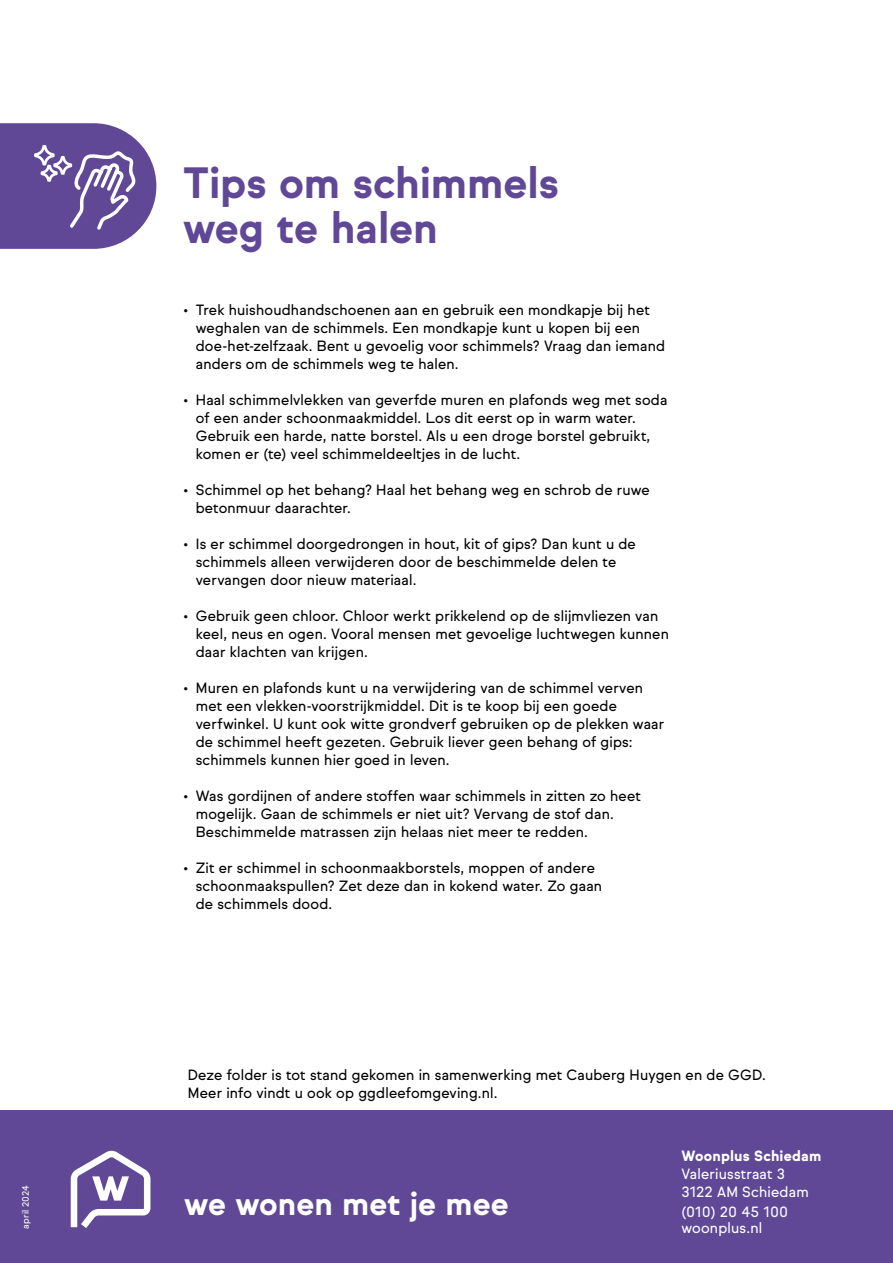
<style>
.page{position:relative;width:893px;height:1263px;background:#fff}
.page>*{position:absolute;margin:0;border:0;box-sizing:border-box;transform-origin:0 0}
.Kop{font:700 42px/45px "Sul Sans";color:#604897}
.Kop-2{font:700 31.35px "Sul Sans";color:#fff}
.Plat{font:14.25px/18px "Sul Sans";letter-spacing:.015em;color:#000}
.Plat-2{font:14.25px "Sul Sans";letter-spacing:.01em;color:#fff}
.Plat-3{font:900 14.25px "Sul Sans";letter-spacing:.01em;color:#fff}
.Plat-4{font:9px "Sul Sans";letter-spacing:.025em;color:#fff}
</style>
<div class="page">
<svg style="left:0;top:123px;width:156px;height:126px;background:#7965a7"></svg>
<div style="left:0;top:1111px;width:893px;height:152px;background:#604897"></div>
<svg style="left:71px;top:1151px;width:79px;height:77px"></svg>
<p class="Kop" style="left:183px;top:161px;width:378px">Tips om schimmels weg te halen</p>
<p class="Plat" style="left:196px;top:301px;width:471px;text-indent:-13px">• Trek huishoudhandschoenen aan en gebruik een mondkapje bij het weghalen van de schimmels. Een mondkapje kunt u kopen bij een doe-het-zelfzaak. Bent u gevoelig voor schimmels? Vraag dan iemand anders om de schimmels weg te halen.</p>
<p class="Plat" style="left:196px;top:391px;width:473px;text-indent:-13px">• Haal schimmelvlekken van geverfde muren en plafonds weg met soda of een ander schoonmaakmiddel. Los dit eerst op in warm water.<br>Gebruik een harde, natte borstel. Als u een droge borstel gebruikt, komen er (te) veel schimmeldeeltjes in de lucht.</p>
<p class="Plat" style="left:196px;top:481px;width:456px;text-indent:-13px">• Schimmel op het behang? Haal het behang weg en schrob de ruwe betonmuur daarachter.</p>
<p class="Plat" style="left:196px;top:535px;width:442px;text-indent:-13px">• Is er schimmel doorgedrongen in hout, kit of gips? Dan kunt u de schimmels alleen verwijderen door de beschimmelde delen te vervangen door nieuw materiaal.</p>
<p class="Plat" style="left:196px;top:607px;width:475px;text-indent:-13px">• Gebruik geen chloor. Chloor werkt prikkelend op de slijmvliezen van keel, neus en ogen. Vooral mensen met gevoelige luchtwegen kunnen daar klachten van krijgen.</p>
<p class="Plat" style="left:196px;top:679px;width:470px;text-indent:-13px">• Muren en plafonds kunt u na verwijdering van de schimmel verven met een vlekken-voorstrijkmiddel. Dit is te koop bij een goede verfwinkel. U kunt ook witte grondverf gebruiken op de plekken waar de schimmel heeft gezeten. Gebruik liever geen behang of gips: schimmels kunnen hier goed in leven.</p>
<p class="Plat" style="left:196px;top:787px;width:447px;text-indent:-13px">• Was gordijnen of andere stoffen waar schimmels in zitten zo heet mogelijk. Gaan de schimmels er niet uit? Vervang de stof dan.<br>Beschimmelde matrassen zijn helaas niet meer te redden.</p>
<p class="Plat" style="left:196px;top:859px;width:408px;text-indent:-13px">• Zit er schimmel in schoonmaakborstels, moppen of andere schoonmaakspullen? Zet deze dan in kokend water. Zo gaan de schimmels dood.</p>
<p class="Plat" style="left:188px;top:1066px;width:579px">Deze folder is tot stand gekomen in samenwerking met Cauberg Huygen en de GGD.<br>Meer info vindt u ook op ggdleefomgeving.nl.</p>
<p class="Plat-4" style="left:20px;top:1229px;width:45px;rotate:-90deg">april 2024</p>
<p class="Kop-2" style="left:184px;top:1185px;width:326px">we wonen met je mee</p>
<p class="Plat-3" style="left:681px;top:1147px;width:141px">Woonplus Schiedam</p>
<p class="Plat-2" style="left:681px;top:1165px;width:105px">Valeriusstraat 3</p>
<p class="Plat-2" style="left:681px;top:1183px;width:129px">3122 AM Schiedam</p>
<p class="Plat-2" style="left:681px;top:1203px;width:108px">(010) 20 45 100</p>
<p class="Plat-2" style="left:681px;top:1219px;width:82px">woonplus.nl</p>
</div>
